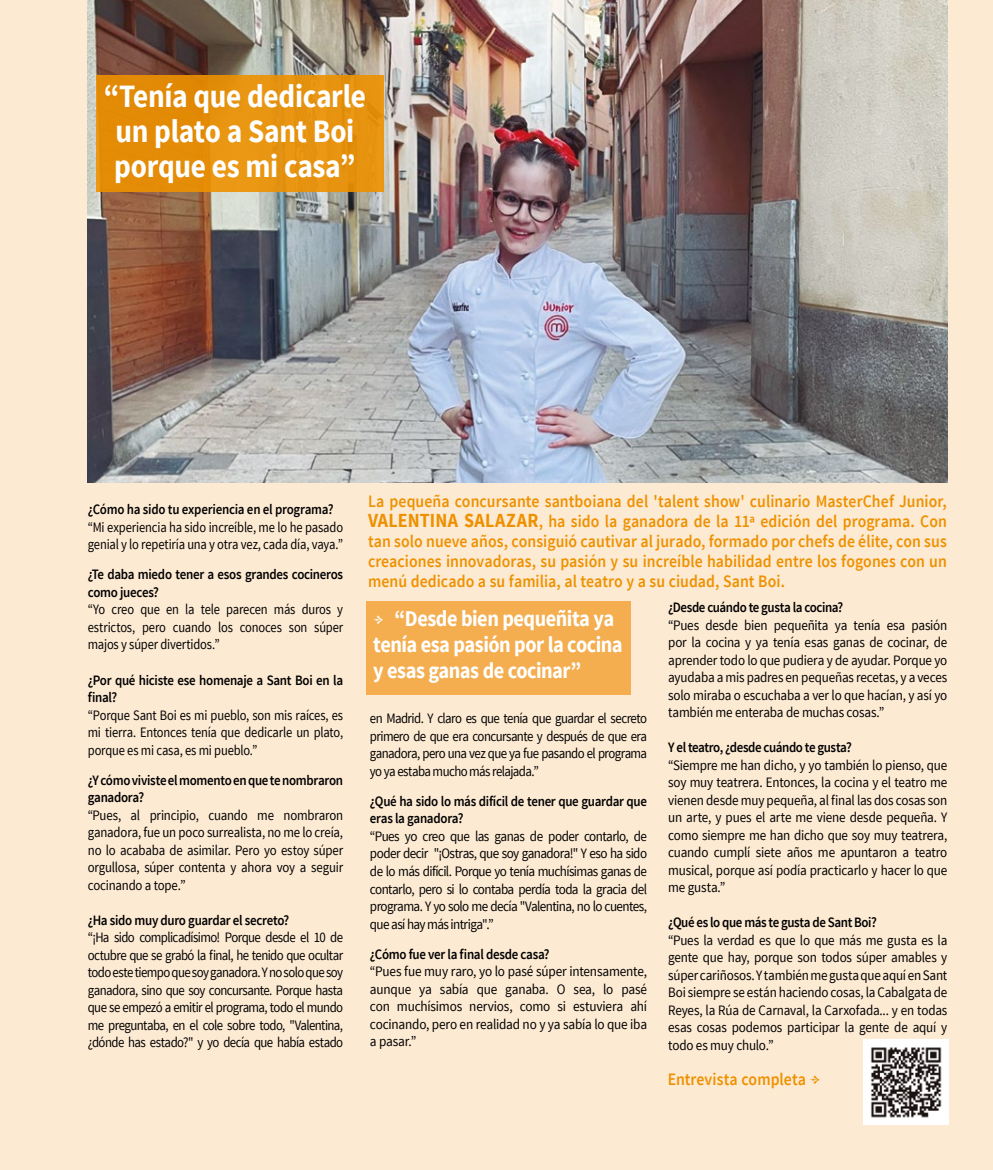
<style>
.page{position:relative;width:993px;height:1170px;background:#fff}
.page>*{position:absolute;margin:0;border:0;box-sizing:border-box;transform-origin:0 0}
.t1{font:700 32.5px/35px "Source Sans Pro";letter-spacing:-.01em;color:#fff;text-align:center;scale:.9 1}
.t2{font:700 22.5px/26.2px "Source Sans Pro";letter-spacing:-.025em;color:#fff;scale:.9 1}
.t3{font:600 17.5px/20px "Source Sans Pro";letter-spacing:.005em;color:#ee9100;text-align:justify;scale:.9 1}
.t4{font:14.38px/17.5px "Source Sans Pro";letter-spacing:-.015em;color:#000;text-align:justify;scale:.91 1}
.t5{font:14.38px/17.5px "Source Sans Pro";letter-spacing:-.015em;color:#000;text-align:justify;scale:.89 1}
.t6{font:600 14.38px/17.5px "Source Sans Pro";letter-spacing:-.025em;color:#000;scale:.9 1}
.t7{font:14.38px/17.5px "Source Sans Pro";letter-spacing:-.015em;color:#000;text-align:justify;scale:.87 1}
.t8{font:14.38px/17.5px "Source Sans Pro";letter-spacing:-.015em;color:#000;text-align:justify;scale:.9 1}
.t9{font:14.38px/17.5px "Source Sans Pro";letter-spacing:-.015em;color:#000;text-align:justify;scale:.92 1}
.t10{font:600 14.38px "Source Sans Pro";letter-spacing:-.025em;color:#000;scale:.89 1}
.s1{font-weight:700;font-size:20px}
</style>
<div class="page">
<div style="left:0;top:0;width:992px;height:1169px;background:#fdead3"></div>
<div style="left:366px;top:601px;width:264px;height:93px;background:#f4ae50"></div>
<img style="left:863px;top:1039px;width:84px;height:85px">
<img style="left:88px;top:0;width:859px;height:483px">
<div style="left:97px;top:75px;width:286px;height:117px;background:#e5910e"></div>
<h1 class="t1" style="left:104px;top:80px;width:293px">“Tenía que dedicarle un plato a Sant Boi porque es mi casa”</h1>
<p class="t10" style="left:88px;top:500px;width:278px">¿Cómo ha sido tu experiencia en el programa?</p>
<p class="t7" style="left:88px;top:518px;width:295px">“Mi experiencia ha sido increíble, me lo he pasado genial y lo repetiría una y otra vez, cada día, vaya.”</p>
<p class="t6" style="left:88px;top:566px;width:285px">¿Te daba miedo tener a esos grandes cocineros como jueces?</p>
<p class="t7" style="left:88px;top:601px;width:295px">“Yo creo que en la tele parecen más duros y estrictos, pero cuando los conoces son súper majos y súper divertidos.”</p>
<p class="t6" style="left:88px;top:671px;width:285px">¿Por qué hiciste ese homenaje a Sant Boi en la final?</p>
<p class="t7" style="left:88px;top:706px;width:295px">“Porque Sant Boi es mi pueblo, son mis raíces, es mi tierra. Entonces tenía que dedicarle un plato, porque es mi casa, es mi pueblo.”</p>
<p class="t6" style="left:88px;top:771px;width:285px">¿Y cómo viviste el momento en que te nombraron ganadora?</p>
<p class="t8" style="left:88px;top:806px;width:285px">“Pues, al principio, cuando me nombraron ganadora, fue un poco surrealista, no me lo creía, no lo acababa de asimilar. Pero yo estoy súper orgullosa, súper contenta y ahora voy a seguir cocinando a tope.”</p>
<p class="t6" style="left:88px;top:911px;width:225px">¿Ha sido muy duro guardar el secreto?</p>
<p class="t5" style="left:88px;top:928px;width:288px">“¡Ha sido complicadísimo! Porque desde el 10 de octubre que se grabó la final, he tenido que ocultar todo este tiempo que soy ganadora. Y no solo que soy ganadora, sino que soy concursante. Porque hasta que se empezó a emitir el programa, todo el mundo me preguntaba, en el cole sobre todo, "Valentina, ¿dónde has estado?" y yo decía que había estado</p>
<p class="t3" style="left:368px;top:492px;width:644px">La pequeña concursante santboiana del 'talent show' culinario MasterChef Junior, <span class="s1">VALENTINA SALAZAR</span>, ha sido la ganadora de la 11ª edición del programa. Con tan solo nueve años, consiguió cautivar al jurado, formado por chefs de élite, con sus creaciones innovadoras, su pasión y su increíble habilidad entre los fogones con un menú dedicado a su familia, al teatro y a su ciudad, Sant Boi.</p>
<h2 class="t2" style="left:373px;top:605px;width:278px;text-indent:21px">“Desde bien pequeñita ya tenía esa pasión por la cocina y esas ganas de cocinar”</h2>
<p class="t5" style="left:370px;top:710px;width:313px">en Madrid. Y claro es que tenía que guardar el secreto primero de que era concursante y después de que era ganadora, pero una vez que ya fue pasando el programa yo ya estaba mucho más relajada.”</p>
<p class="t6" style="left:370px;top:792px;width:309px">¿Qué ha sido lo más difícil de tener que guardar que eras la ganadora?</p>
<p class="t4" style="left:370px;top:827px;width:306px">“Pues yo creo que las ganas de poder contarlo, de poder decir "¡Ostras, que soy ganadora!" Y eso ha sido de lo más difícil. Porque yo tenía muchísimas ganas de contarlo, pero si lo contaba perdía toda la gracia del programa. Y yo solo me decía "Valentina, no lo cuentes, que así hay más intriga".”</p>
<p class="t6" style="left:370px;top:945px;width:201px">¿Cómo fue ver la final desde casa?</p>
<p class="t9" style="left:370px;top:962px;width:303px">“Pues fue muy raro, yo lo pasé súper intensamente, aunque ya sabía que ganaba. O sea, lo pasé con muchísimos nervios, como si estuviera ahí cocinando, pero en realidad no y ya sabía lo que iba a pasar.”</p>
<p class="t6" style="left:668px;top:599px;width:196px">¿Desde cuándo te gusta la cocina?</p>
<p class="t4" style="left:668px;top:616px;width:308px">“Pues desde bien pequeñita ya tenía esa pasión por la cocina y ya tenía esas ganas de cocinar, de aprender todo lo que pudiera y de ayudar. Porque yo ayudaba a mis padres en pequeñas recetas, y a veces solo miraba o escuchaba a ver lo que hacían, y así yo también me enteraba de muchas cosas.”</p>
<p class="t6" style="left:668px;top:739px;width:205px">Y el teatro, ¿desde cuándo te gusta?</p>
<p class="t4" style="left:668px;top:756px;width:308px">“Siempre me han dicho, y yo también lo pienso, que soy muy teatrera. Entonces, la cocina y el teatro me vienen desde muy pequeña, al final las dos cosas son un arte, y pues el arte me viene desde pequeña. Y como siempre me han dicho que soy muy teatrera, cuando cumplí siete años me apuntaron a teatro musical, porque así podía practicarlo y hacer lo que me gusta.”</p>
<p class="t6" style="left:668px;top:914px;width:233px">¿Qué es lo que más te gusta de Sant Boi?</p>
<p class="t4" style="left:668px;top:931px;width:308px">“Pues la verdad es que lo que más me gusta es la gente que hay, porque son todos súper amables y súper cariñosos. Y también me gusta que aquí en Sant Boi siempre se están haciendo cosas, la Cabalgata de Reyes, la Rúa de Carnaval, la Carxofada... y en todas esas cosas podemos participar la gente de aquí y todo es muy chulo.”</p>
<p class="t3" style="left:667px;top:1069px;width:155px">Entrevista completa</p>
</div>
